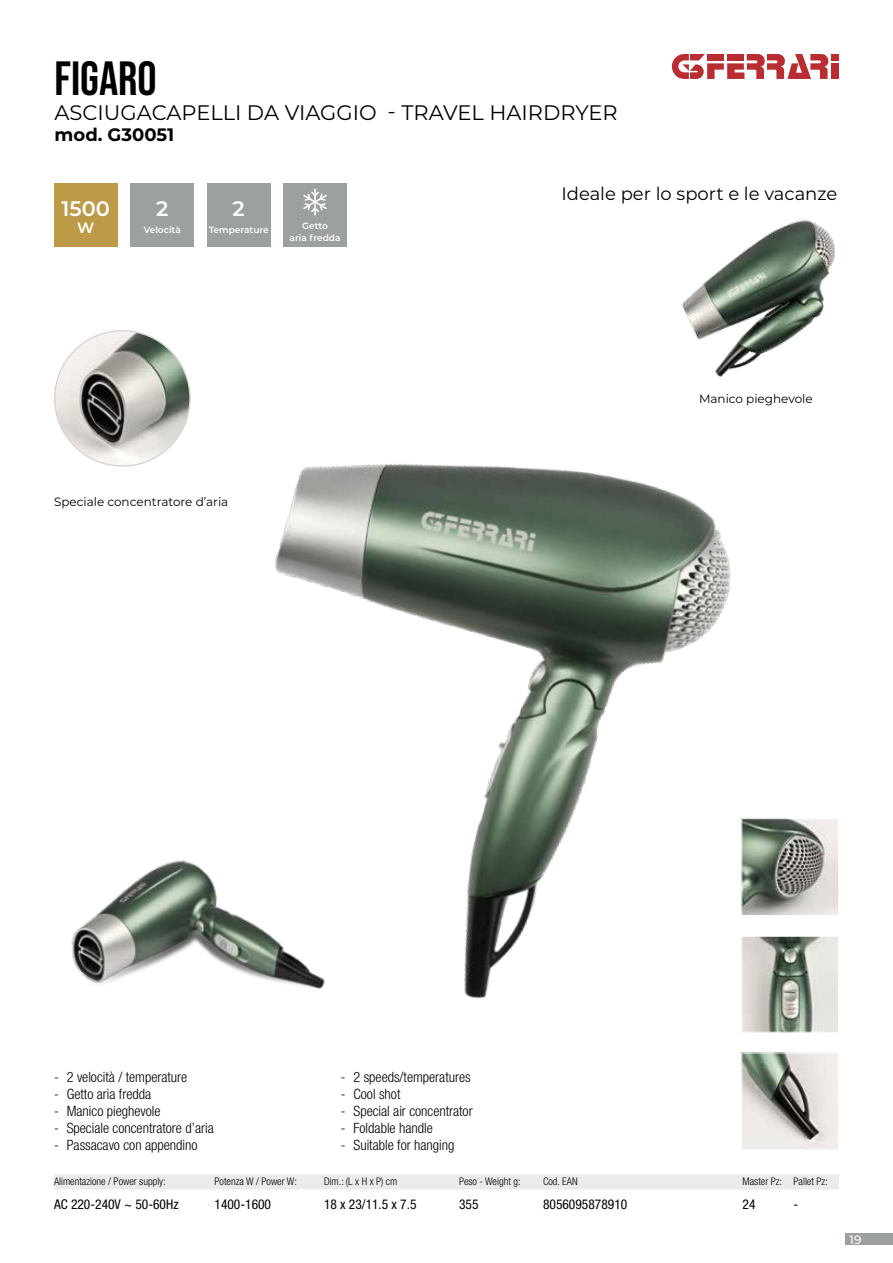
<style>
.page{position:relative;width:893px;height:1263px;background:#fff}
.page>*{position:absolute;margin:0;border:0;box-sizing:border-box;transform-origin:0 0}
.t1{font:48px "Bebas Neue";color:#000}
.t2{font:21px "Montserrat";color:#000}
.t3{font:600 21px "Montserrat";color:#fff}
.t4{font:18px "Montserrat";color:#000}
.t5{font:700 18px "Montserrat";color:#000}
.t6{font:600 15px "Montserrat";color:#fff}
.t7{font:300 condensed 14.25px "Helvetica Neue LT Std";color:#000}
.t8{font:condensed 13.5px "Helvetica Neue LT Std";color:#000}
.t9{font:12px "Montserrat";color:#000}
.t10{font:500 12px "Montserrat";color:#fff}
.t11{font:300 condensed 10.5px "Helvetica Neue LT Std";color:#000}
.t12{font:600 9px/12.1px "Montserrat";color:#fff;text-align:center}
</style>
<div class="page">
<div style="left:845px;top:1233px;width:48px;height:12px;background:#9da0a1"></div>
<div style="left:831px;top:63px;width:8px;height:16px;background:#b92c32"></div>
<div style="left:831px;top:54px;width:8px;height:6px;background:#b92c32"></div>
<svg style="left:672px;top:54px;width:156px;height:25px"></svg>
<div style="left:54px;top:1174px;width:785px;height:15px;background:#ebebeb"></div>
<div style="left:54px;top:183px;width:64px;height:63px;background:#bc9a47"></div>
<div style="left:131px;top:183px;width:63px;height:63px;background:#9da0a1"></div>
<div style="left:207px;top:183px;width:63px;height:63px;background:#9da0a1"></div>
<div style="left:283px;top:183px;width:64px;height:63px;background:#9da0a1"></div>
<img style="left:137px;top:341px;width:594px;height:658px">
<img style="left:648px;top:220px;width:188px;height:196px">
<img style="left:55px;top:331px;width:135px;height:135px;border-radius:68px">
<img style="left:743px;top:1054px;width:94px;height:94px">
<div style="left:741px;top:1052px;width:98px;height:98px;border:1px solid #fff"></div>
<img style="left:743px;top:820px;width:94px;height:94px">
<div style="left:741px;top:818px;width:98px;height:98px;border:1px solid #fff"></div>
<img style="left:743px;top:938px;width:94px;height:93px">
<div style="left:741px;top:936px;width:98px;height:97px;border:1px solid #fff"></div>
<img style="left:71px;top:766px;width:278px;height:233px">
<hr style="left:314px;top:188px;width:2px;height:27px;background:#fff">
<svg style="left:303px;top:192px;width:24px;height:20px"></svg>
<h1 class="t1" style="left:55px;top:51px;width:104px">FIGARO</h1>
<h2 class="t2" style="left:55px;top:98px;width:565px">ASCIUGACAPELLI DA VIAGGIO - TRAVEL HAIRDRYER</h2>
<p class="t5" style="left:55px;top:122px;width:121px">mod. G30051</p>
<h2 class="t3" style="left:62px;top:194px;width:50px">1500</h2>
<p class="t6" style="left:77px;top:217px;width:19px">W</p>
<h2 class="t3" style="left:156px;top:194px;width:14px">2</h2>
<p class="t12" style="left:144px;top:223px;width:39px">Velocità</p>
<h2 class="t3" style="left:233px;top:194px;width:14px">2</h2>
<p class="t12" style="left:209px;top:223px;width:62px">Temperature</p>
<p class="t12" style="left:290px;top:219px;width:52px">Getto<br>aria fredda</p>
<p class="t9" style="left:54px;top:494px;width:176px">Speciale concentratore d’aria</p>
<p class="t4" style="left:561px;top:182px;width:277px">Ideale per lo sport e le vacanze</p>
<p class="t9" style="left:699px;top:390px;width:115px">Manico pieghevole</p>
<p class="t7" style="left:54px;top:1069px;width:135px">- 2 velocità / temperature</p>
<p class="t7" style="left:54px;top:1086px;width:99px">- Getto aria fredda</p>
<p class="t7" style="left:54px;top:1103px;width:108px">- Manico pieghevole</p>
<p class="t7" style="left:54px;top:1120px;width:161px">- Speciale concentratore d’aria</p>
<p class="t7" style="left:54px;top:1137px;width:145px">- Passacavo con appendino</p>
<p class="t7" style="left:341px;top:1069px;width:131px">- 2 speeds/temperatures</p>
<p class="t7" style="left:341px;top:1086px;width:61px">- Cool shot</p>
<p class="t7" style="left:341px;top:1103px;width:133px">- Special air concentrator</p>
<p class="t7" style="left:341px;top:1120px;width:94px">- Foldable handle</p>
<p class="t7" style="left:341px;top:1137px;width:115px">- Suitable for hanging</p>
<p class="t11" style="left:54px;top:1175px;width:113px">Alimentazione / Power supply:</p>
<p class="t11" style="left:215px;top:1175px;width:84px">Potenza W / Power W:</p>
<p class="t11" style="left:324px;top:1175px;width:75px">Dim.: (L x H x P) cm</p>
<p class="t11" style="left:459px;top:1175px;width:63px">Peso - Weight g:</p>
<p class="t11" style="left:543px;top:1175px;width:36px">Cod. EAN</p>
<p class="t11" style="left:743px;top:1175px;width:87px">Master Pz: Pallet Pz:</p>
<p class="t8" style="left:54px;top:1196px;width:126px">AC 220-240V ~ 50-60Hz</p>
<p class="t8" style="left:215px;top:1196px;width:58px">1400-1600</p>
<p class="t8" style="left:324px;top:1196px;width:94px">18 x 23/11.5 x 7.5</p>
<p class="t8" style="left:459px;top:1196px;width:21px">355</p>
<p class="t8" style="left:543px;top:1196px;width:86px">8056095878910</p>
<p class="t8" style="left:742px;top:1196px;width:14px">24</p>
<p class="t8" style="left:794px;top:1196px;width:6px">-</p>
<p class="t10" style="left:850px;top:1231px;width:13px">19</p>
</div>
